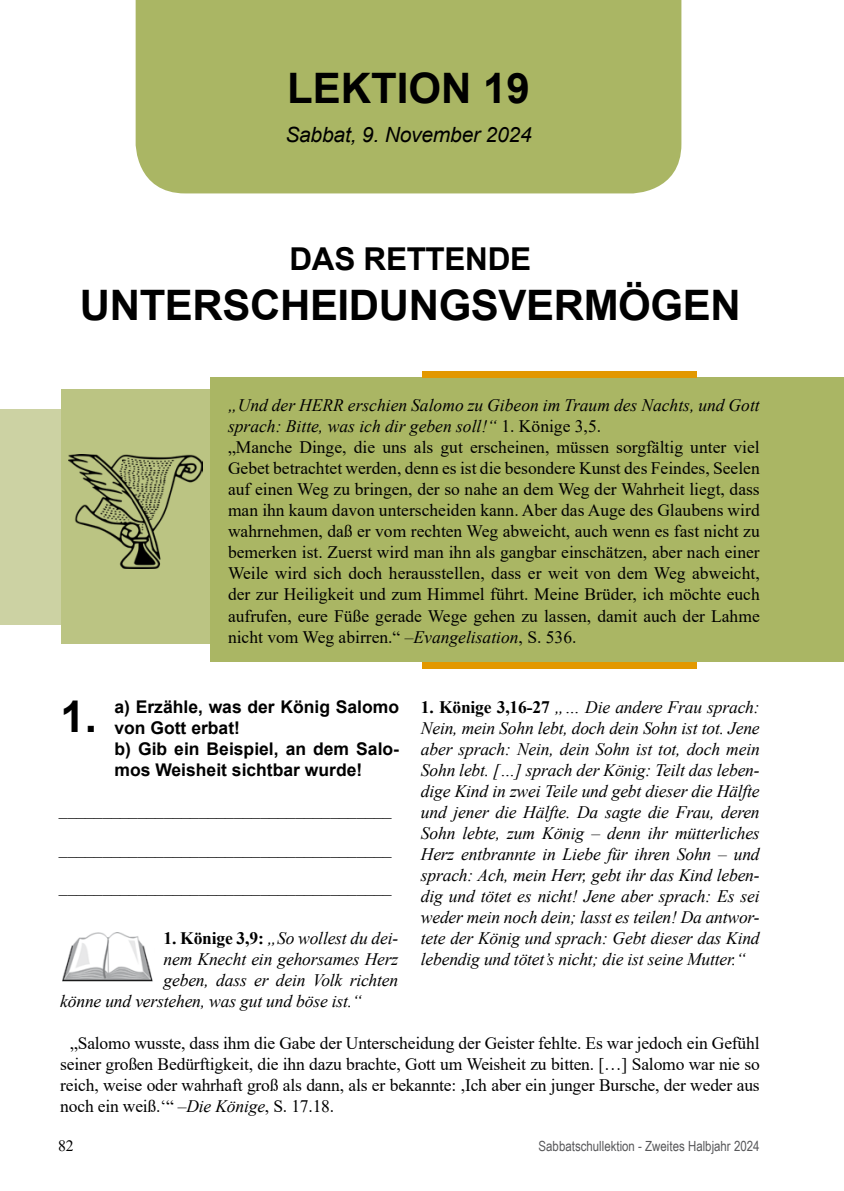
<style>
.page{position:relative;width:844px;height:1191px;background:#fff}
.page>*{position:absolute;margin:0;border:0;box-sizing:border-box;transform-origin:0 0}
.t1{font:700 43.75px "Arial";color:#000}
.t2{font:700 42px "Arial";letter-spacing:-.01em;color:#000}
.t3{font:700 31.5px "Arial";letter-spacing:-.01em;color:#000}
.t4{font:italic 21px "Arial";letter-spacing:-.01em;color:#000}
.t5{font:17.5px/21px "Times New Roman";color:#000}
.t6{font:italic 17.5px/21px "Times New Roman";letter-spacing:-.01em;color:#000;text-align:justify}
.t7{font:700 17.5px/21px "Arial";color:#000}
.t8{font:15.75px "Times New Roman";color:#000}
.t9{font:14px "Arial Narrow";color:#58585a}
.s1{font-style:italic}
.s2{font-weight:700;font-style:normal}
</style>
<div class="page">
<div style="left:0;top:409px;width:71px;height:216px;background:#ccd2a3"></div>
<div style="left:61px;top:389px;width:154px;height:254px;background:#bbc483"></div>
<div style="left:210px;top:378px;width:633px;height:284px;background:#aab664"></div>
<div style="left:136px;top:0;width:545px;height:193px;background:#aab664"></div>
<div style="left:422px;top:371px;width:274px;height:7px;background:#e29800"></div>
<div style="left:422px;top:662px;width:274px;height:6px;background:#e29800"></div>
<img style="left:68px;top:455px;width:135px;height:113px">
<img style="left:63px;top:932px;width:90px;height:50px">
<h2 class="t2" style="left:287px;top:59px;width:244px">LEKTION 19</h2>
<p class="t4" style="left:285px;top:121px;width:248px">Sabbat, 9. November 2024</p>
<h3 class="t3" style="left:289px;top:237px;width:243px">DAS RETTENDE</h3>
<h2 class="t2" style="left:80px;top:276px;width:662px">UNTERSCHEIDUNGSVERMÖGEN</h2>
<p class="t5" style="left:228px;top:394px;width:533px"><span class="s1">„Und der HERR erschien Salomo zu Gibeon im Traum des Nachts, und Gott sprach: Bitte, was ich dir geben soll!“</span> 1. Könige 3,5.<br>„Manche Dinge, die uns als gut erscheinen, müssen sorgfältig unter viel Gebet betrachtet werden, denn es ist die besondere Kunst des Feindes, Seelen auf einen Weg zu bringen, der so nahe an dem Weg der Wahrheit liegt, dass man ihn kaum davon unterscheiden kann. Aber das Auge des Glaubens wird wahrnehmen, daß er vom rechten Weg abweicht, auch wenn es fast nicht zu bemerken ist. Zuerst wird man ihn als gangbar einschätzen, aber nach einer Weile wird sich doch herausstellen, dass er weit von dem Weg abweicht, der zur Heiligkeit und zum Himmel führt. Meine Brüder, ich möchte euch aufrufen, eure Füße gerade Wege gehen zu lassen, damit auch der Lahme nicht vom Weg abirren.“ <span class="s1">–Evangelisation</span>, S. 536.</p>
<h1 class="t1" style="left:61px;top:686px;width:38px">1.</h1>
<p class="t7" style="left:114px;top:697px;width:286px">a) Erzähle, was der König Salomo von Gott erbat!<br>b) Gib ein Beispiel, an dem Salo&shy;mos Weisheit sichtbar wurde!</p>
<p class="t5" style="left:59px;top:798px;width:334px">______________________________________</p>
<p class="t5" style="left:59px;top:836px;width:334px">______________________________________</p>
<p class="t5" style="left:59px;top:875px;width:334px">______________________________________</p>
<p class="t6" style="left:163px;top:927px;width:236px"><span class="s2">1. Könige 3,9:</span> „So wollest du dei-</p>
<p class="t6" style="left:163px;top:948px;width:236px">nem Knecht ein gehorsames Herz</p>
<p class="t6" style="left:163px;top:969px;width:236px">geben, dass er dein Volk richten</p>
<p class="t6" style="left:60px;top:990px;width:303px">könne und verstehen, was gut und böse ist.“</p>
<p class="t6" style="left:421px;top:696px;width:340px"><span class="s2">1. Könige 3,16-27</span> „… Die andere Frau sprach:<br>Nein, mein Sohn lebt, doch dein Sohn ist tot. Jene aber sprach: Nein, dein Sohn ist tot, doch mein Sohn lebt. […] sprach der König: Teilt das leben&shy;dige Kind in zwei Teile und gebt dieser die Hälfte und jener die Hälfte. Da sagte die Frau, deren Sohn lebte, zum König – denn ihr mütterliches Herz entbrannte in Liebe für ihren Sohn – und sprach: Ach, mein Herr, gebt ihr das Kind leben&shy;dig und tötet es nicht! Jene aber sprach: Es sei weder mein noch dein; lasst es teilen! Da antwor&shy;tete der König und sprach: Gebt dieser das Kind lebendig und tötet’s nicht; die ist seine Mutter.“</p>
<p class="t5" style="left:60px;top:1032px;width:701px;text-align:justify;text-indent:10px">„Salomo wusste, dass ihm die Gabe der Unterscheidung der Geister fehlte. Es war jedoch ein Gefühl seiner großen Bedürftigkeit, die ihn dazu brachte, Gott um Weisheit zu bitten. […] Salomo war nie so reich, weise oder wahrhaft groß als dann, als er bekannte: ,Ich aber ein junger Bursche, der weder aus noch ein weiß.ʻ“ –<span class="s1">Die Könige</span>, S. 17.18.</p>
<p class="t8" style="left:58px;top:1134px;width:17px">82</p>
<p class="t9" style="left:538px;top:1135px;width:222px">Sabbatschullektion - Zweites Halbjahr 2024</p>
</div>
